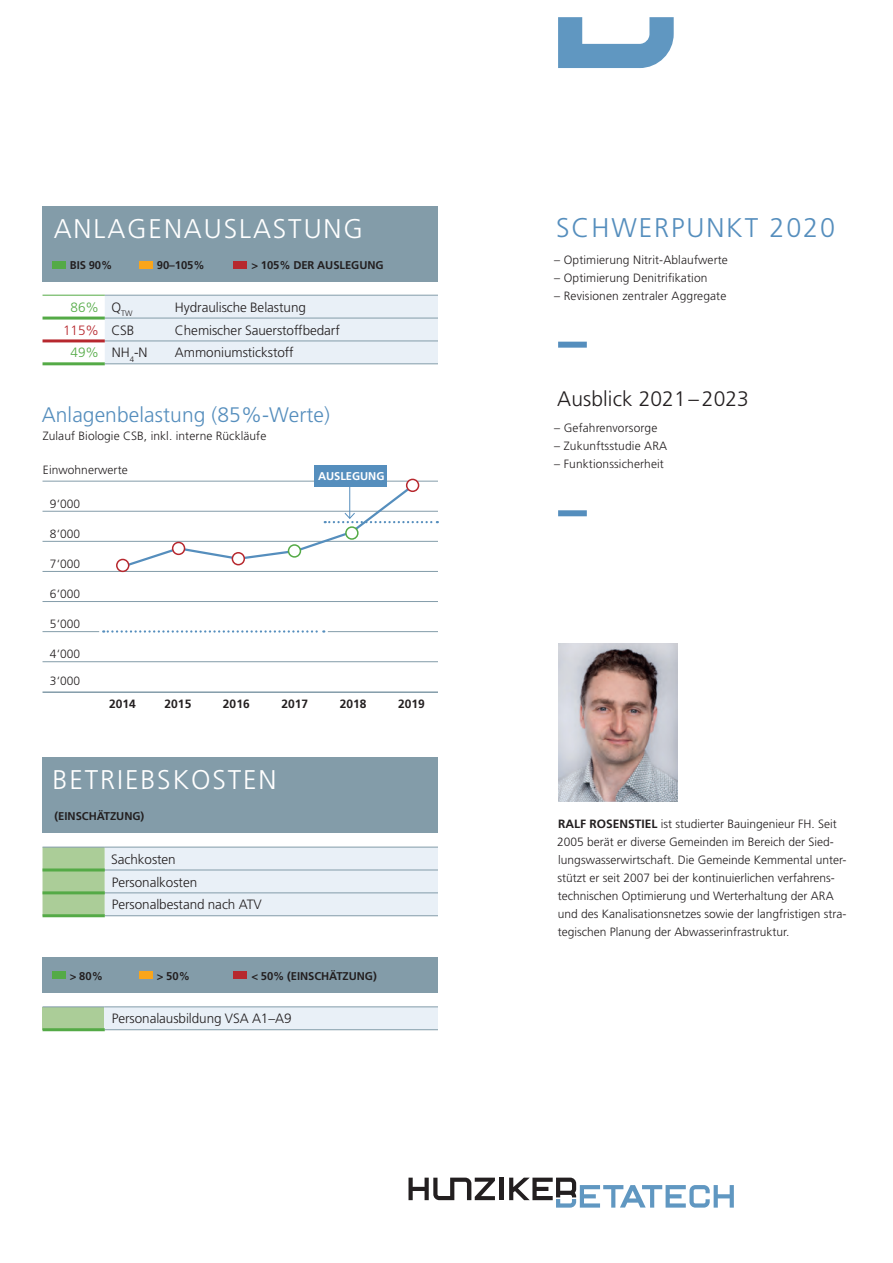
<style>
.page{position:relative;width:893px;height:1263px;background:#fff}
.page>*{position:absolute;margin:0;border:0;box-sizing:border-box;transform-origin:0 0}
.t1{font:300 27px "Frutiger LT Std";letter-spacing:.07em;color:#fff}
.t2{font:300 27px "Frutiger LT Std";letter-spacing:.07em;color:#558ebd}
.t3{font:300 21px "Frutiger LT Std";letter-spacing:.005em;color:#558ebd}
.t4{font:300 21px "Frutiger LT Std";letter-spacing:.005em;color:#231f20}
.t5{font:300 13.5px/23px "Frutiger LT Std";letter-spacing:-.005em;color:#231f20}
.t6{font:300 13.5px "Frutiger LT Std";letter-spacing:-.005em;color:#b7282e}
.t7{font:300 13.5px "Frutiger LT Std";color:#54aa46}
.t8{font:300 12px/18px "Frutiger LT Std";color:#231f20}
.t9{font:700 12px "Frutiger LT Std";letter-spacing:.005em;color:#231f20}
.t10{font:700 11.25px "Frutiger LT Std";letter-spacing:-.005em;color:#231f20}
.t11{font:700 11.25px "Frutiger LT Std";letter-spacing:-.005em;color:#fff}
.s1{color:#231f20}
.s2{color:#54aa46}
.s3{font-weight:700}
</style>
<div class="page">
<div style="left:43px;top:206px;width:395px;height:76px;background:#839ca9"></div>
<div style="left:43px;top:757px;width:395px;height:76px;background:#839ca9"></div>
<div style="left:43px;top:957px;width:395px;height:36px;background:#839ca9"></div>
<svg style="left:43px;top:848px;width:395px;height:67px;background:#dee9e8"></svg>
<hr style="left:43px;top:847px;width:62px;height:1px;background:#839ca9">
<hr style="left:105px;top:847px;width:333px;height:1px;background:#839ca9">
<hr style="left:105px;top:870px;width:333px;height:1px;background:#839ca9">
<hr style="left:105px;top:892px;width:333px;height:1px;background:#839ca9">
<hr style="left:105px;top:915px;width:333px;height:1px;background:#839ca9">
<hr style="left:43px;top:868px;width:62px;height:3px;background:#54aa46">
<hr style="left:43px;top:891px;width:62px;height:3px;background:#54aa46">
<hr style="left:43px;top:914px;width:62px;height:3px;background:#54aa46">
<div style="left:105px;top:296px;width:333px;height:67px;background:#e9f0f7"></div>
<hr style="left:105px;top:295px;width:333px;height:1px;background:#839ca9">
<hr style="left:105px;top:318px;width:333px;height:1px;background:#839ca9">
<hr style="left:105px;top:341px;width:333px;height:1px;background:#839ca9">
<hr style="left:105px;top:363px;width:333px;height:1px;background:#839ca9">
<hr style="left:43px;top:295px;width:62px;height:1px;background:#54aa46">
<hr style="left:43px;top:317px;width:62px;height:3px;background:#54aa46">
<hr style="left:43px;top:362px;width:62px;height:3px;background:#54aa46">
<hr style="left:43px;top:339px;width:62px;height:3px;background:#b7282e">
<div style="left:43px;top:1007px;width:62px;height:23px;background:#abcd98"></div>
<div style="left:105px;top:1007px;width:333px;height:23px;background:#e9f0f7"></div>
<hr style="left:43px;top:1006px;width:62px;height:1px;background:#839ca9">
<hr style="left:105px;top:1006px;width:333px;height:1px;background:#839ca9">
<hr style="left:105px;top:1029px;width:333px;height:1px;background:#839ca9">
<hr style="left:43px;top:1028px;width:62px;height:3px;background:#54aa46">
<div style="left:558px;top:342px;width:29px;height:6px;background:#558ebd"></div>
<div style="left:558px;top:510px;width:29px;height:6px;background:#558ebd"></div>
<div style="left:53px;top:261px;width:13px;height:8px;background:#54aa46"></div>
<div style="left:53px;top:971px;width:13px;height:8px;background:#54aa46"></div>
<div style="left:139px;top:261px;width:13px;height:8px;background:#f9a51b"></div>
<div style="left:139px;top:971px;width:13px;height:8px;background:#f9a51b"></div>
<div style="left:234px;top:261px;width:13px;height:8px;background:#b7282e"></div>
<div style="left:234px;top:971px;width:13px;height:8px;background:#b7282e"></div>
<hr style="left:43px;top:661px;width:395px;height:1px;background:#839ca9">
<hr style="left:328px;top:631px;width:110px;height:1px;background:#839ca9">
<hr style="left:43px;top:601px;width:395px;height:1px;background:#839ca9">
<hr style="left:43px;top:571px;width:395px;height:1px;background:#839ca9">
<hr style="left:43px;top:541px;width:395px;height:1px;background:#839ca9">
<hr style="left:43px;top:511px;width:395px;height:1px;background:#839ca9">
<hr style="left:43px;top:481px;width:395px;height:1px;background:#839ca9">
<hr style="left:43px;top:691px;width:395px;height:2px;background:#839ca9">
<hr style="left:500px;top:1177px;width:4px;height:23px;background:#231f20">
<svg style="left:408px;top:1177px;width:87px;height:23px"></svg>
<svg style="left:509px;top:1177px;width:225px;height:30px"></svg>
<svg style="left:558px;top:17px;width:116px;height:51px"></svg>
<img style="left:559px;top:643px;width:119px;height:159px">
<svg style="left:103px;top:630px;width:221px;height:3px"></svg>
<div style="left:314px;top:465px;width:72px;height:21px;background:#558ebd"></div>
<svg style="left:119px;top:483px;width:319px;height:87px"></svg>
<hr style="left:43px;top:631px;width:56px;height:1px;background:#839ca9">
<div style="left:117px;top:559px;width:12px;height:12px;background:#fff;border-radius:50%"></div>
<div style="left:116px;top:559px;width:13px;height:13px;border:2px solid #b7282e;border-radius:50%"></div>
<div style="left:173px;top:542px;width:12px;height:12px;background:#fff;border-radius:50%"></div>
<div style="left:172px;top:542px;width:13px;height:13px;border:2px solid #b7282e;border-radius:50%"></div>
<div style="left:232px;top:553px;width:12px;height:12px;background:#fff;border-radius:50%"></div>
<div style="left:232px;top:552px;width:13px;height:13px;border:2px solid #b7282e;border-radius:50%"></div>
<div style="left:407px;top:479px;width:12px;height:12px;background:#fff;border-radius:50%"></div>
<div style="left:406px;top:479px;width:13px;height:13px;border:2px solid #b7282e;border-radius:50%"></div>
<div style="left:288px;top:545px;width:12px;height:12px;background:#fff;border-radius:50%"></div>
<div style="left:288px;top:544px;width:13px;height:14px;border:2px solid #54aa46;border-radius:50%"></div>
<div style="left:346px;top:527px;width:12px;height:12px;background:#fff;border-radius:50%"></div>
<div style="left:345px;top:526px;width:14px;height:14px;border:2px solid #54aa46;border-radius:50%"></div>
<h1 class="t1" style="left:54px;top:213px;width:311px">ANLAGENAUSLASTUNG</h1>
<p class="t10" style="left:70px;top:259px;width:44px">BIS 90%</p>
<p class="t10" style="left:157px;top:259px;width:49px">90–105%</p>
<p class="t10" style="left:251px;top:259px;width:134px">&gt; 105% DER AUSLEGUNG</p>
<p class="t7" style="left:71px;top:299px;width:63px">86% <span class="s1">Q</span><sub>TW</sub></p>
<p class="t5" style="left:175px;top:296px;width:132px">Hydraulische Belastung</p>
<p class="t6" style="left:63px;top:322px;width:73px">115% <span class="s1">CSB</span></p>
<p class="t5" style="left:175px;top:319px;width:166px">Chemischer Sauerstoffbedarf</p>
<p class="t5" style="left:71px;top:341px;width:78px"><span class="s2">49%</span> NH<sub>4</sub>-N</p>
<p class="t5" style="left:175px;top:341px;width:120px">Ammoniumstickstoff</p>
<h2 class="t3" style="left:42px;top:403px;width:290px">Anlagenbelastung (85%-Werte)</h2>
<p class="t8" style="left:43px;top:427px;width:225px">Zulauf Biologie CSB, inkl. interne Rückläufe</p>
<p class="t8" style="left:43px;top:461px;width:86px">Einwohnerwerte</p>
<p class="t8" style="left:50px;top:495px;width:32px">9‘000</p>
<p class="t8" style="left:50px;top:525px;width:32px">8‘000</p>
<p class="t8" style="left:50px;top:555px;width:32px">7‘000</p>
<p class="t8" style="left:50px;top:585px;width:32px">6‘000</p>
<p class="t8" style="left:50px;top:615px;width:32px">5‘000</p>
<p class="t8" style="left:50px;top:645px;width:32px">4‘000</p>
<p class="t8" style="left:50px;top:672px;width:32px">3‘000</p>
<p class="t11" style="left:318px;top:469px;width:68px">AUSLEGUNG</p>
<p class="t9" style="left:109px;top:696px;width:28px">2014</p>
<p class="t9" style="left:165px;top:696px;width:28px">2015</p>
<p class="t9" style="left:223px;top:696px;width:28px">2016</p>
<p class="t9" style="left:281px;top:696px;width:28px">2017</p>
<p class="t9" style="left:340px;top:696px;width:28px">2018</p>
<p class="t9" style="left:398px;top:696px;width:28px">2019</p>
<h1 class="t1" style="left:53px;top:764px;width:226px">BETRIEBSKOSTEN</h1>
<p class="t10" style="left:55px;top:810px;width:91px">(EINSCHÄTZUNG)</p>
<p class="t5" style="left:111px;top:848px;width:152px">Sachkosten<br>Personalkosten<br>Personalbestand nach ATV</p>
<p class="t10" style="left:70px;top:969px;width:35px">&gt; 80%</p>
<p class="t10" style="left:157px;top:969px;width:35px">&gt; 50%</p>
<p class="t10" style="left:251px;top:969px;width:127px">&lt; 50% (EINSCHÄTZUNG)</p>
<p class="t5" style="left:112px;top:1007px;width:181px">Personalausbildung VSA A1–A9</p>
<h1 class="t2" style="left:556px;top:213px;width:280px">SCHWERPUNKT 2020</h1>
<p class="t8" style="left:554px;top:251px;width:175px">– Optimierung Nitrit-Ablaufwerte</p>
<p class="t8" style="left:554px;top:269px;width:155px">– Optimierung Denitrifikation</p>
<p class="t8" style="left:554px;top:287px;width:174px">– Revisionen zentraler Aggregate</p>
<h2 class="t4" style="left:557px;top:387px;width:193px">Ausblick 2021–2023</h2>
<p class="t8" style="left:554px;top:419px;width:105px">– Gefahrenvorsorge</p>
<p class="t8" style="left:554px;top:437px;width:114px">– Zukunftsstudie ARA</p>
<p class="t8" style="left:554px;top:455px;width:111px">– Funktionssicherheit</p>
<p class="t8" style="left:557px;top:815px;width:291px"><span class="s3">RALF ROSENSTIEL</span> ist studierter Bauingenieur FH. Seit 2005 berät er diverse Gemeinden im Bereich der Sied&shy;lungswasserwirtschaft. Die Gemeinde Kemmental unter&shy;stützt er seit 2007 bei der kontinuierlichen verfahrens&shy;technischen Optimierung und Werterhaltung der ARA und des Kanalisationsnetzes sowie der langfristigen stra&shy;tegischen Planung der Abwasserinfrastruktur.</p>
</div>
